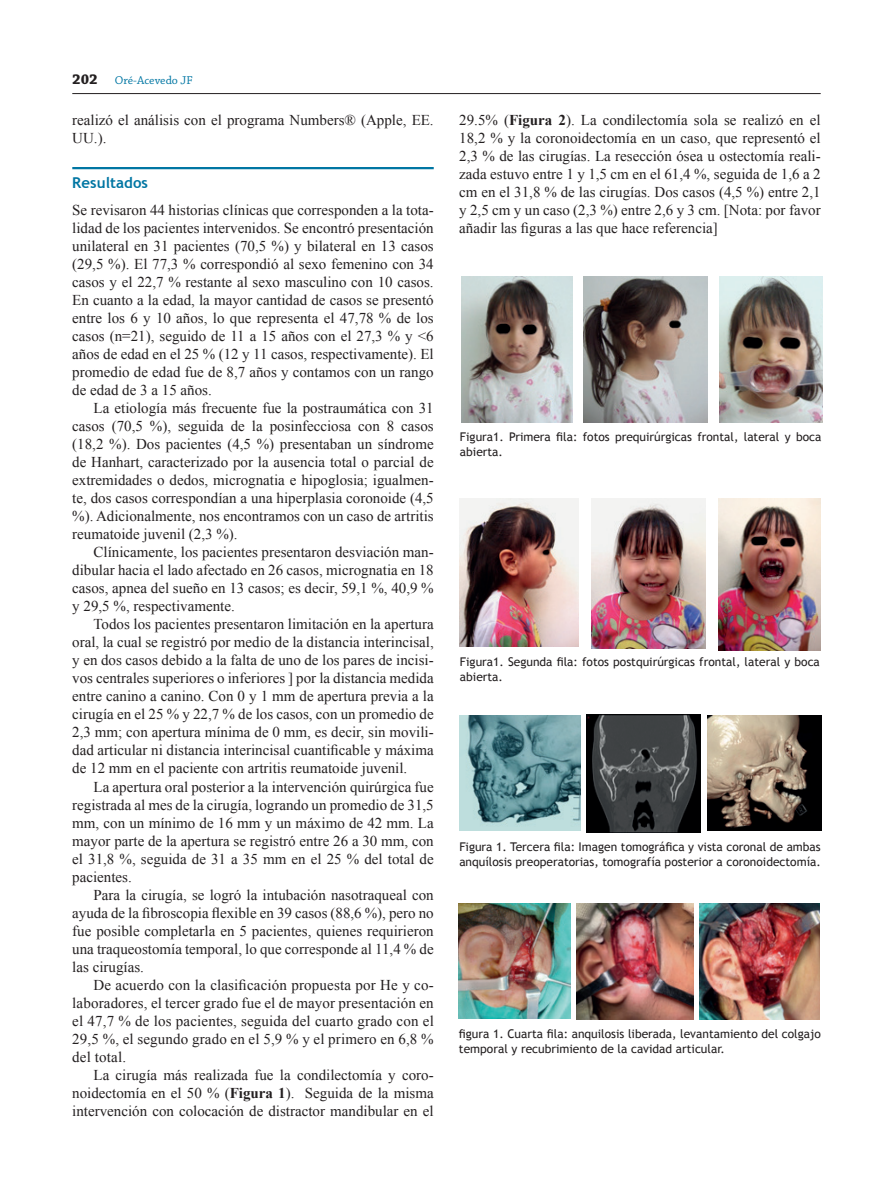
<style>
.page{position:relative;width:893px;height:1191px;background:#fff}
.page>*{position:absolute;margin:0;border:0;box-sizing:border-box;transform-origin:0 0}
.TEXTO_GENERAL{font:15px/18px "Times New Roman";color:#231f20;text-align:justify}
.TITULO_CON_LINEA{font:700 15px "Trebuchet MS";letter-spacing:.005em;color:#0076a3}
.FIGURA_XX{font:12px/15px "Trebuchet MS";color:#231f20}
.t1{font:12px "Chaparral Pro";color:#0076a3}
.s1{font-weight:700;font-size:15px;color:#231f20}
.s2{font-weight:700}
</style>
<div class="page">
<hr style="left:72px;top:93px;width:749px;height:1px;background:#231f20">
<hr style="left:72px;top:167px;width:362px;height:2px;background:#0076a3">
<img style="left:584px;top:276px;width:123px;height:146px">
<img style="left:719px;top:276px;width:104px;height:146px">
<img style="left:461px;top:276px;width:111px;height:146px">
<img style="left:460px;top:499px;width:119px;height:148px">
<img style="left:591px;top:499px;width:114px;height:149px">
<img style="left:718px;top:499px;width:102px;height:151px">
<img style="left:576px;top:903px;width:117px;height:116px">
<img style="left:699px;top:903px;width:120px;height:116px">
<img style="left:459px;top:903px;width:111px;height:115px">
<img style="left:707px;top:716px;width:115px;height:114px">
<img style="left:587px;top:714px;width:114px;height:118px">
<img style="left:459px;top:716px;width:121px;height:114px">
<p class="t1" style="left:72px;top:74px;width:122px"><span class="s1">202</span> Oré-Acevedo JF</p>
<p class="TEXTO_GENERAL" style="left:72px;top:111px;width:363px">realizó el análisis con el programa Numbers® (Apple, EE.<br>UU.).</p>
<p class="TITULO_CON_LINEA" style="left:72px;top:174px;width:77px">Resultados</p>
<p class="TEXTO_GENERAL" style="left:72px;top:201px;width:363px">Se revisaron 44 historias clínicas que corresponden a la tota&shy;lidad de los pacientes intervenidos. Se encontró presentación unilateral en 31 pacientes (70,5 %) y bilateral en 13 casos (29,5 %). El 77,3 % correspondió al sexo femenino con 34 casos y el 22,7 % restante al sexo masculino con 10 casos.<br>En cuanto a la edad, la mayor cantidad de casos se presentó entre los 6 y 10 años, lo que representa el 47,78 % de los casos (n=21), seguido de 11 a 15 años con el 27,3 % y &lt;6 años de edad en el 25 % (12 y 11 casos, respectivamente). El promedio de edad fue de 8,7 años y contamos con un rango de edad de 3 a 15 años.</p>
<p class="TEXTO_GENERAL" style="left:72px;top:399px;width:363px;text-indent:21px">La etiología más frecuente fue la postraumática con 31 casos (70,5 %), seguida de la posinfecciosa con 8 casos (18,2 %). Dos pacientes (4,5 %) presentaban un síndrome de Hanhart, caracterizado por la ausencia total o parcial de extremidades o dedos, micrognatia e hipoglosia; igualmen&shy;te, dos casos correspondían a una hiperplasia coronoide (4,5 %). Adicionalmente, nos encontramos con un caso de artritis reumatoide juvenil (2,3 %).</p>
<p class="TEXTO_GENERAL" style="left:72px;top:543px;width:363px;text-indent:21px">Clínicamente, los pacientes presentaron desviación man&shy;dibular hacia el lado afectado en 26 casos, micrognatia en 18 casos, apnea del sueño en 13 casos; es decir, 59,1 %, 40,9 % y 29,5 %, respectivamente.</p>
<p class="TEXTO_GENERAL" style="left:72px;top:615px;width:363px;text-indent:21px">Todos los pacientes presentaron limitación en la apertura oral, la cual se registró por medio de la distancia interincisal, y en dos casos debido a la falta de uno de los pares de incisi&shy;vos centrales superiores o inferiores ] por la distancia medida entre canino a canino. Con 0 y 1 mm de apertura previa a la cirugía en el 25 % y 22,7 % de los casos, con un promedio de 2,3 mm; con apertura mínima de 0 mm, es decir, sin movili&shy;dad articular ni distancia interincisal cuantificable y máxima de 12 mm en el paciente con artritis reumatoide juvenil.</p>
<p class="TEXTO_GENERAL" style="left:72px;top:777px;width:363px;text-indent:21px">La apertura oral posterior a la intervención quirúrgica fue registrada al mes de la cirugía, logrando un promedio de 31,5 mm, con un mínimo de 16 mm y un máximo de 42 mm. La mayor parte de la apertura se registró entre 26 a 30 mm, con el 31,8 %, seguida de 31 a 35 mm en el 25 % del total de pacientes.</p>
<p class="TEXTO_GENERAL" style="left:72px;top:885px;width:363px;text-indent:21px">Para la cirugía, se logró la intubación nasotraqueal con ayuda de la fibroscopia flexible en 39 casos (88,6 %), pero no fue posible completarla en 5 pacientes, quienes requirieron una traqueostomía temporal, lo que corresponde al 11,4 % de las cirugías.</p>
<p class="TEXTO_GENERAL" style="left:72px;top:975px;width:363px;text-indent:21px">De acuerdo con la clasificación propuesta por He y co&shy;laboradores, el tercer grado fue el de mayor presentación en el 47,7 % de los pacientes, seguida del cuarto grado con el 29,5 %, el segundo grado en el 5,9 % y el primero en 6,8 % del total.</p>
<p class="TEXTO_GENERAL" style="left:72px;top:1065px;width:363px;text-indent:21px">La cirugía más realizada fue la condilectomía y coro&shy;noidectomía en el 50 % (<span class="s2">Figura 1</span>). Seguida de la misma intervención con colocación de distractor mandibular en el</p>
<p class="TEXTO_GENERAL" style="left:459px;top:111px;width:363px">29.5% (<span class="s2">Figura 2</span>). La condilectomía sola se realizó en el 18,2 % y la coronoidectomía en un caso, que representó el 2,3 % de las cirugías. La resección ósea u ostectomía reali&shy;zada estuvo entre 1 y 1,5 cm en el 61,4 %, seguida de 1,6 a 2 cm en el 31,8 % de las cirugías. Dos casos (4,5 %) entre 2,1 y 2,5 cm y un caso (2,3 %) entre 2,6 y 3 cm. [Nota: por favor añadir las figuras a las que hace referencia]</p>
<p class="FIGURA_XX" style="left:460px;top:429px;width:363px">Figura1. Primera fila: fotos prequirúrgicas frontal, lateral y boca abierta.</p>
<p class="FIGURA_XX" style="left:460px;top:654px;width:361px">Figura1. Segunda fila: fotos postquirúrgicas frontal, lateral y boca abierta.</p>
<p class="FIGURA_XX" style="left:459px;top:839px;width:363px">Figura 1. Tercera fila: Imagen tomográfica y vista coronal de ambas anquílosis preoperatorias, tomografía posterior a coronoidectomía.</p>
<p class="FIGURA_XX" style="left:459px;top:1026px;width:363px">figura 1. Cuarta fila: anquilosis liberada, levantamiento del colgajo temporal y recubrimiento de la cavidad articular.</p>
</div>
